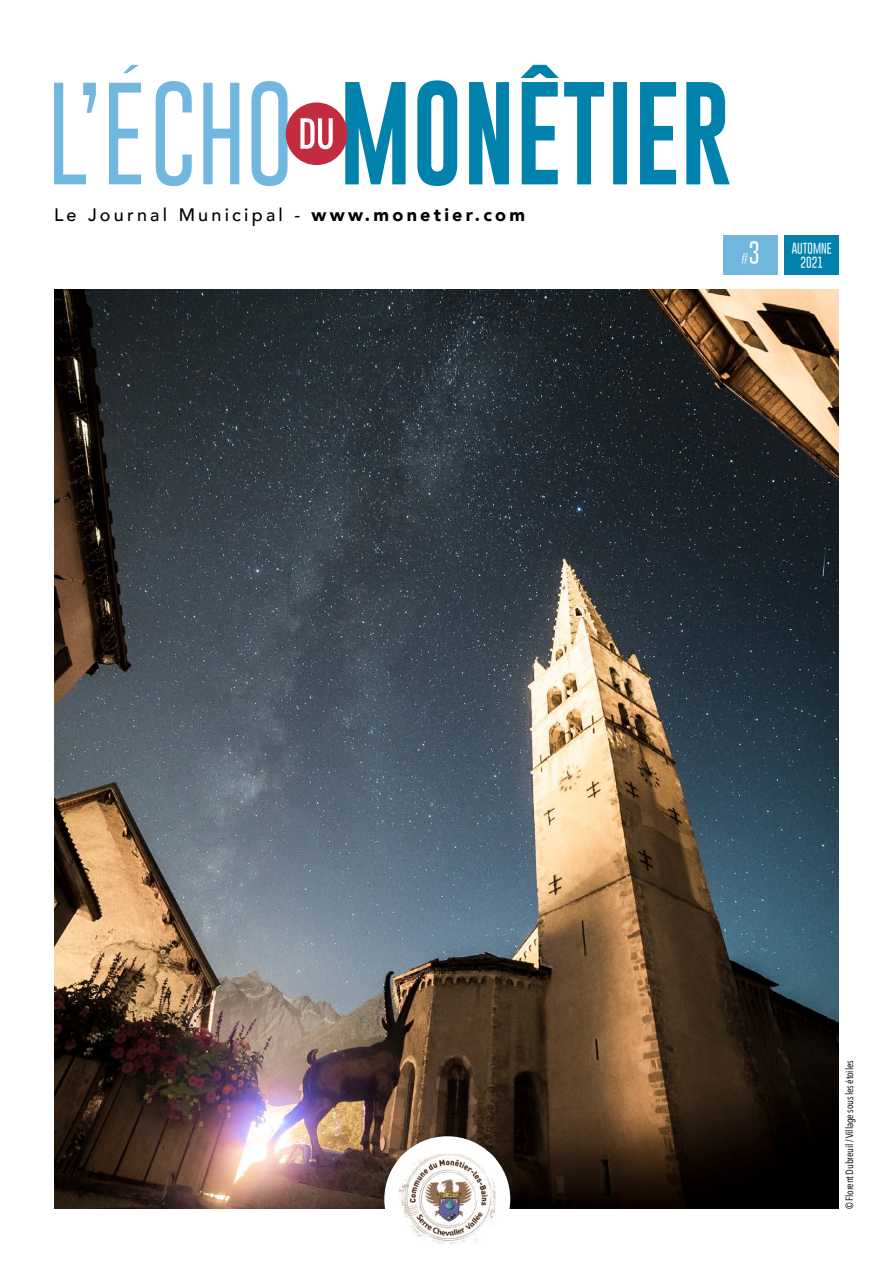
<style>
.page{position:relative;width:893px;height:1263px;background:#fff}
.page>*{position:absolute;margin:0;border:0;box-sizing:border-box;transform-origin:0 0}
.t1{font:500 18px "Avenir";letter-spacing:.18em;color:#000}
.t2{font:300 12px/13.5px "Gobold";color:#fff;text-align:center}
.t3{font:10.5px "Avenir Next Condensed";letter-spacing:-.02em;color:#000}
.s1{font-weight:900}
.s2{font-size:24px}
</style>
<div class="page">
<img style="left:54px;top:290px;width:785px;height:919px">
<div style="left:384px;top:1136px;width:126px;height:126px;background:#fff;border-radius:50%"></div>
<img style="left:398px;top:1154px;width:98px;height:90px">
<div style="left:723px;top:236px;width:55px;height:39px;background:#71b7de"></div>
<div style="left:784px;top:236px;width:55px;height:39px;background:#0082ac"></div>
<svg style="left:54px;top:65px;width:234px;height:121px"></svg>
<svg style="left:345px;top:65px;width:385px;height:121px"></svg>
<div style="left:286px;top:102px;width:61px;height:63px;background:#c32b3e;border-radius:50%"></div>
<svg style="left:300px;top:118px;width:33px;height:31px"></svg>
<h1 class="t1" style="left:54px;top:199px;width:473px">Le Journal Municipal - <span class="s1">www.monetier.com</span></h1>
<p class="t2" style="left:741px;top:252px;width:20px">#<span class="s2">3</span></p>
<p class="t2" style="left:792px;top:242px;width:42px">AUTOMNE<br>2021</p>
<p class="t3" style="left:841px;top:1209px;width:150px;rotate:-90deg">© Florent Dubreuil / Village sous les étoiles</p>
</div>
